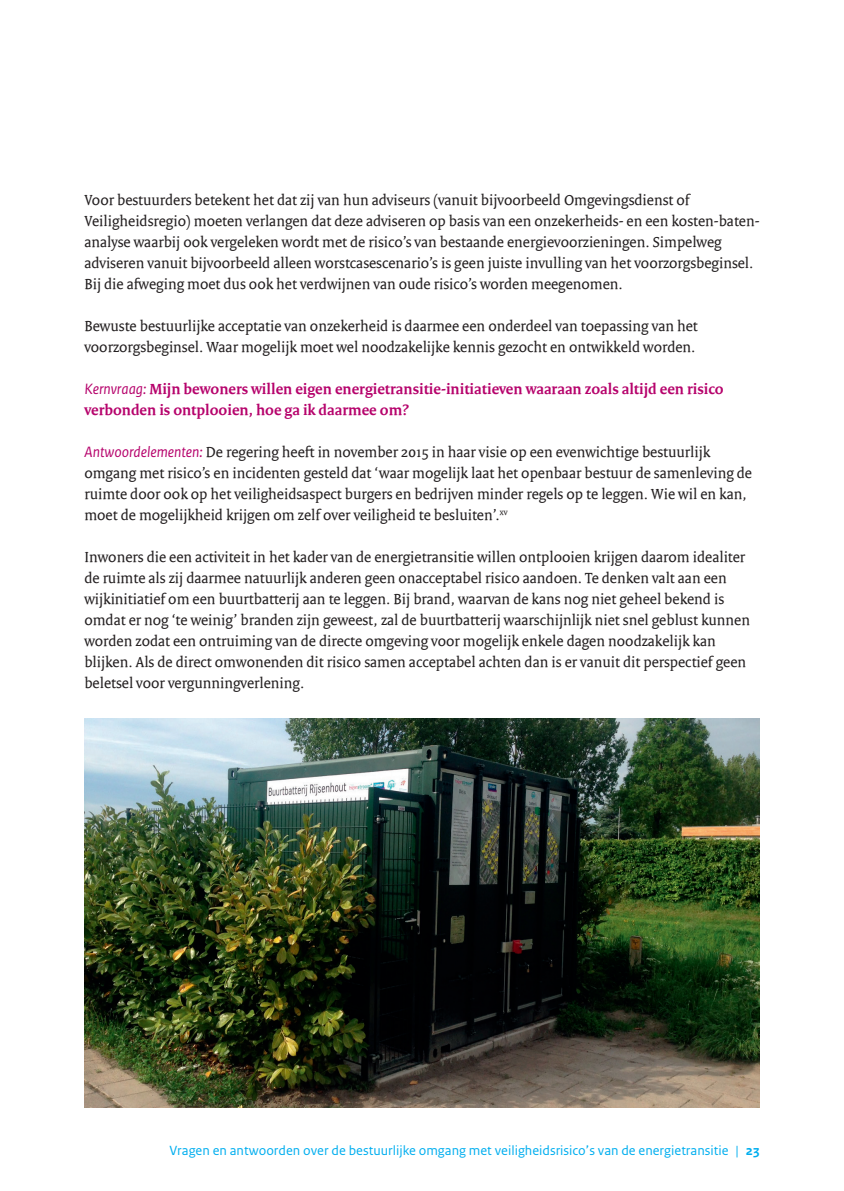
<style>
.page{position:relative;width:844px;height:1191px;background:#fff}
.page>*{position:absolute;margin:0;border:0;box-sizing:border-box;transform-origin:0 0}
.t1{font:15.75px/21px "Rijksoverheid Serif";color:#231f20}
.t2{font:700 15.75px/21px "Rijksoverheid Serif";color:#b6036c}
.t3{font:14px "Rijksoverheid Sans Text";color:#00aeef}
.s1{font-family:"Rijksoverheid Sans Text";font-weight:400;font-style:italic}
.s2{font-family:"Rijksoverheid Sans Text";font-style:italic;color:#b6036c}
.s3{font-weight:700}
</style>
<div class="page">
<img style="left:84px;top:718px;width:675px;height:390px">
<p class="t1" style="left:84px;top:189px;width:676px">Voor bestuurders betekent het dat zij van hun adviseurs (vanuit bijvoorbeeld Omgevingsdienst of Veiligheidsregio) moeten verlangen dat deze adviseren op basis van een onzekerheids- en een kosten-baten&shy;analyse waarbij ook vergeleken wordt met de risico’s van bestaande energievoorzieningen. Simpelweg adviseren vanuit bijvoorbeeld alleen worstcasescenario’s is geen juiste invulling van het voorzorgsbeginsel.<br>Bij die afweging moet dus ook het verdwijnen van oude risico’s worden meegenomen.</p>
<p class="t1" style="left:84px;top:315px;width:614px">Bewuste bestuurlijke acceptatie van onzekerheid is daarmee een onderdeel van toepassing van het voorzorgsbeginsel. Waar mogelijk moet wel noodzakelijke kennis gezocht en ontwikkeld worden.</p>
<p class="t2" style="left:84px;top:378px;width:640px"><span class="s1">Kernvraag:</span> Mijn bewoners willen eigen energietransitie-initiatieven waaraan zoals altijd een risico verbonden is ontplooien, hoe ga ik daarmee om?</p>
<p class="t1" style="left:84px;top:441px;width:669px"><span class="s2">Antwoordelementen:</span> De regering heeft in november 2015 in haar visie op een evenwichtige bestuurlijk omgang met risico’s en incidenten gesteld dat ‘waar mogelijk laat het openbaar bestuur de samenleving de ruimte door ook op het veiligheidsaspect burgers en bedrijven minder regels op te leggen. Wie wil en kan, moet de mogelijkheid krijgen om zelf over veiligheid te besluiten’.<sup>xv</sup></p>
<p class="t1" style="left:84px;top:546px;width:667px">Inwoners die een activiteit in het kader van de energietransitie willen ontplooien krijgen daarom idealiter de ruimte als zij daarmee natuurlijk anderen geen onacceptabel risico aandoen. Te denken valt aan een wijkinitiatief om een buurtbatterij aan te leggen. Bij brand, waarvan de kans nog niet geheel bekend is omdat er nog ‘te weinig’ branden zijn geweest, zal de buurtbatterij waarschijnlijk niet snel geblust kunnen worden zodat een ontruiming van de directe omgeving voor mogelijk enkele dagen noodzakelijk kan blijken. Als de direct omwonenden dit risico samen acceptabel achten dan is er vanuit dit perspectief geen beletsel voor vergunningverlening.</p>
<p class="t3" style="left:169px;top:1142px;width:591px">Vragen en antwoorden over de bestuurlijke omgang met veiligheidsrisico’s van de energietransitie | <span class="s3">23</span></p>
</div>
